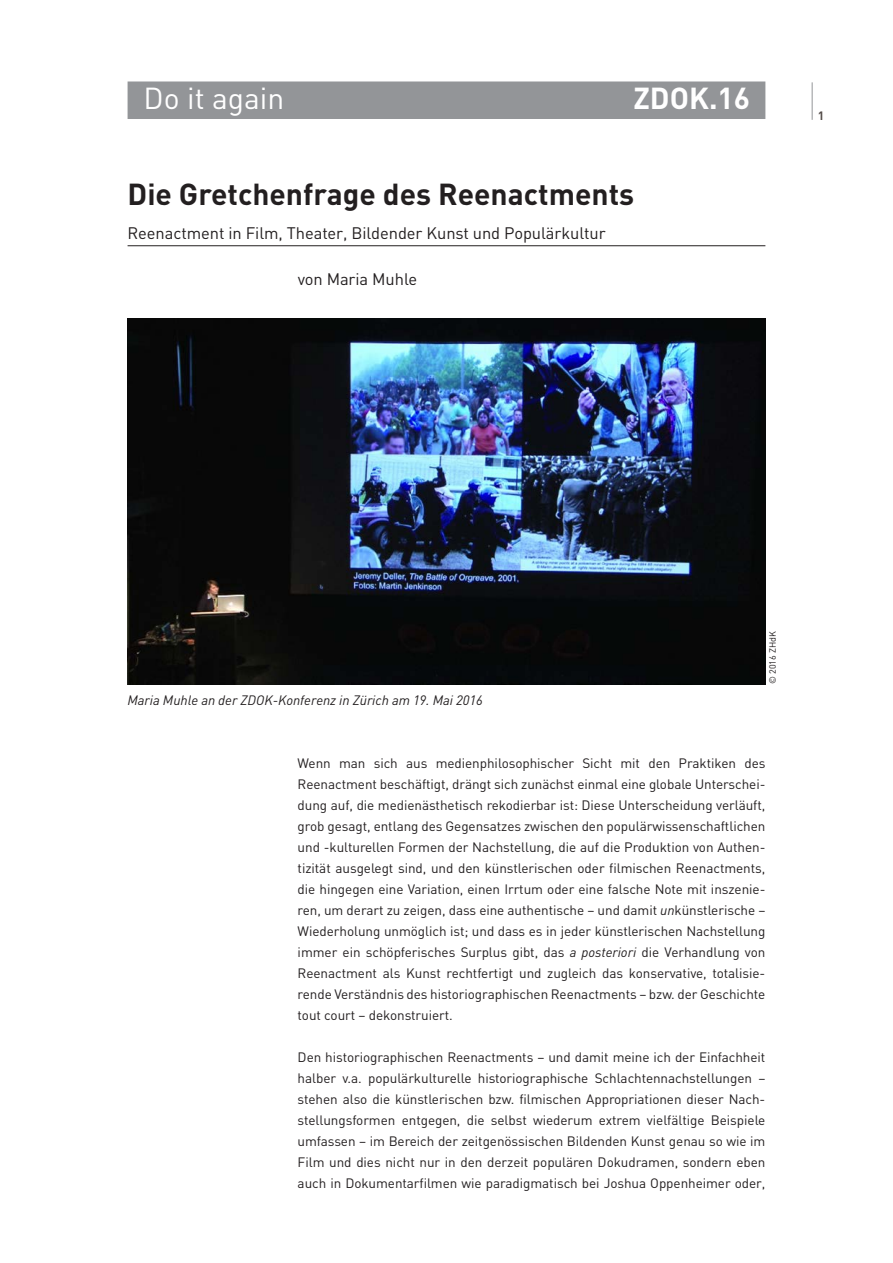
<style>
.page{position:relative;width:893px;height:1263px;background:#fff}
.page>*{position:absolute;margin:0;border:0;box-sizing:border-box;transform-origin:0 0}
.t1{font:700 30px "DIN";color:#231f20}
.t2{font:30px "DIN Weber";color:#fff}
.t3{font:700 30px "DIN Weber";color:#fff}
.t4{font:16.5px "DIN";letter-spacing:-.005em;color:#231f20}
.t5{font:13.5px/21px "DIN Weber";letter-spacing:-.005em;color:#231f20}
.t6{font:italic 13.5px "DIN Weber";letter-spacing:-.005em;color:#231f20}
.t7{font:700 12px "DIN Weber";color:#524a47}
.t8{font:9px "DIN Weber";letter-spacing:-.005em;color:#231f20}
.s1{font-style:italic}
</style>
<div class="page">
<div style="left:128px;top:81px;width:637px;height:38px;background:#939598"></div>
<hr style="left:812px;top:82px;width:1px;height:38px;background:#939598">
<hr style="left:128px;top:245px;width:637px;height:1px;background:#231f20">
<img style="left:128px;top:318px;width:637px;height:366px">
<h1 class="t2" style="left:144px;top:80px;width:142px">Do it again</h1>
<h1 class="t3" style="left:633px;top:79px;width:118px">ZDOK.16</h1>
<h1 class="t1" style="left:128px;top:174px;width:508px">Die Gretchenfrage des Reenactments</h1>
<p class="t4" style="left:128px;top:222px;width:480px">Reenactment in Film, Theater, Bildender Kunst und Populärkultur</p>
<p class="t4" style="left:298px;top:269px;width:121px">von Maria Muhle</p>
<p class="t7" style="left:818px;top:108px;width:8px">1</p>
<p class="t6" style="left:128px;top:692px;width:357px">Maria Muhle an der ZDOK-Konferenz in Zürich am 19. Mai 2016</p>
<p class="t8" style="left:767px;top:684px;width:54px;rotate:-90deg">© 2016 ZHdK</p>
<p class="t5" style="left:298px;top:752px;width:469px">Wenn man sich aus medienphilosophischer Sicht mit den Praktiken des Reenactment beschäftigt, drängt sich zunächst einmal eine globale Unterschei&shy;dung auf, die medienästhetisch rekodierbar ist: Diese Unterscheidung verläuft, grob gesagt, entlang des Gegensatzes zwischen den populärwissenschaftlichen und -kulturellen Formen der Nachstellung, die auf die Produktion von Authen&shy;tizität ausgelegt sind, und den künstlerischen oder filmischen Reenactments, die hingegen eine Variation, einen Irrtum oder eine falsche Note mit inszenie&shy;ren, um derart zu zeigen, dass eine authentische – und damit <span class="s1">un</span>künstlerische – Wiederholung unmöglich ist; und dass es in jeder künstlerischen Nachstellung immer ein schöpferisches Surplus gibt, das <span class="s1">a posteriori</span> die Verhandlung von Reenactment als Kunst rechtfertigt und zugleich das konservative, totalisie&shy;rende Verständnis des historiographischen Reenactments – bzw. der Geschichte tout court – dekonstruiert.</p>
<p class="t5" style="left:298px;top:1046px;width:469px;text-align:justify">Den historiographischen Reenactments – und damit meine ich der Einfachheit halber v.a. populärkulturelle historiographische Schlachtennachstellungen – stehen also die künstlerischen bzw. filmischen Appropriationen dieser Nach&shy;stellungsformen entgegen, die selbst wiederum extrem vielfältige Beispiele umfassen – im Bereich der zeitgenössischen Bildenden Kunst genau so wie im Film und dies nicht nur in den derzeit populären Dokudramen, sondern eben auch in Dokumentarfilmen wie paradigmatisch bei Joshua Oppenheimer oder,</p>
</div>
